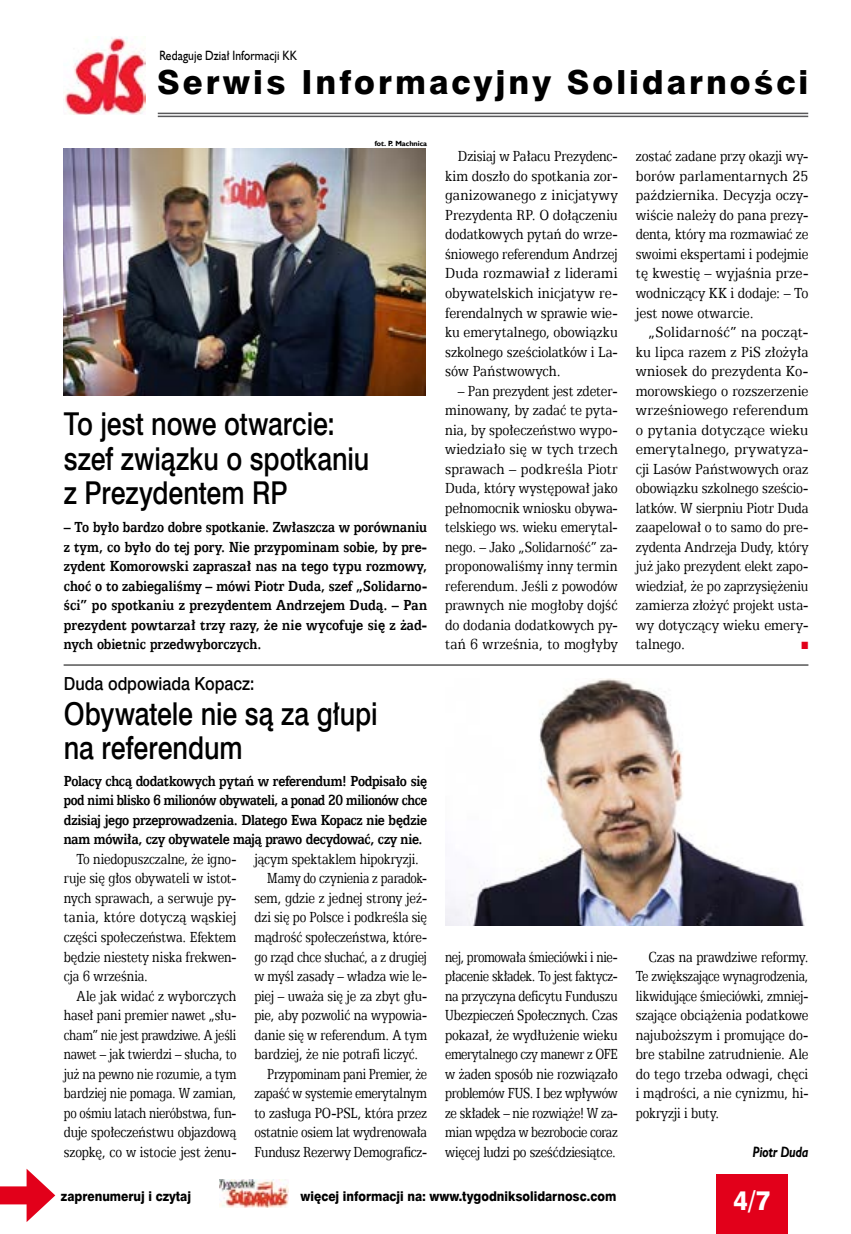
<style>
.page{position:relative;width:851px;height:1234px;background:#fff}
.page>*{position:absolute;margin:0;border:0;box-sizing:border-box;transform-origin:0 0}
.t1{font:33.3px "Swis 721 Hv EU";letter-spacing:.09em;color:#000}
.t2{font:31.5px/34.5px "Swis 721 Md EU";letter-spacing:-.005em;color:#000;scale:.85 1}
.t3{font:27px "Swis 721 Hv EU";color:#fff;scale:.9 1}
.t4{font:18px "Swis 721 Md EU";color:#000;scale:.9 1}
.t5{font:16.5px/19.5px "Egyptian 505 EU";letter-spacing:-.01em;color:#000;text-align:justify;scale:.82 1}
.t6{font:16.5px/19.5px "Egyptian 505 EU";letter-spacing:-.01em;color:#000;text-align:justify;scale:.81 1}
.t7{font:16.5px/19.5px "Egyptian 505 EU";letter-spacing:-.01em;color:#000;text-align:justify;scale:.88 1}
.t8{font:16.5px/19.5px "Egyptian 505 EU";letter-spacing:-.01em;color:#000;text-align:justify;scale:.8 1}
.t9{font:16.5px/19.5px "Egyptian 505 EU";letter-spacing:-.01em;color:#000;text-align:justify;scale:.78 1}
.t10{font:700 16.5px/19.5px "Egyptian 505 EU";letter-spacing:-.01em;color:#000;text-align:justify;scale:.84 1}
.t11{font:16.5px/19.5px "Egyptian 505 EU";letter-spacing:-.01em;color:#000;text-align:justify;scale:.83 1}
.t12{font:700 16.5px/19.5px "Egyptian 505 EU";letter-spacing:-.01em;color:#000;text-align:justify;scale:.85 1}
.t13{font:16.5px "Egyptian 505 EU";letter-spacing:-.01em;color:#000;scale:.79 1}
.t14{font:16.5px "Egyptian 505 EU";letter-spacing:-.01em;color:#000;scale:.77 1}
.t15{font:italic 700 15px "Humanst 521 EU";letter-spacing:-.01em;color:#000;scale:.8 1}
.t16{font:13.5px "Swis 721 Hv EU";color:#000;scale:.9 1}
.t17{font:13.5px "Humanst 521 EU";letter-spacing:.015em;color:#000;scale:.85 1}
.t18{font:10.5px "Zapf Dingbats ITC";color:#e2001a;scale:.85 1}
.t19{font:700 7.5px "Humanst 521 EU";color:#000}
</style>
<div class="page">
<div style="left:716px;top:1174px;width:72px;height:59px;background:#e2001a"></div>
<img style="left:219px;top:1179px;width:70px;height:27px">
<div style="left:0;top:1186px;width:38px;height:18px;background:#e2001a"></div>
<svg style="left:27px;top:1169px;width:28px;height:52px"></svg>
<img style="left:65px;top:37px;width:81px;height:78px">
<hr style="left:158px;top:113px;width:650px;height:1px;background:#58585a">
<hr style="left:158px;top:116px;width:650px;height:1px;background:#58585a">
<img style="left:64px;top:149px;width:361px;height:246px">
<img style="left:445px;top:678px;width:360px;height:247px">
<hr style="left:64px;top:664px;width:744px;height:1px;background:#000">
<p class="t17" style="left:159px;top:47px;width:163px">Redaguje Dział Informacji KK</p>
<h1 class="t1" style="left:157px;top:62px;width:652px">Serwis Informacyjny Solidarności</h1>
<p class="t19" style="left:374px;top:138px;width:54px">fot. P. Machnica</p>
<h2 class="t2" style="left:64px;top:408px;width:361px">To jest nowe otwarcie: szef związku o spotkaniu z Prezydentem RP</h2>
<p class="t10" style="left:64px;top:517px;width:434px">– To było bardzo dobre spotkanie. Zwłaszcza w porównaniu z tym, co było do tej pory. Nie przypominam sobie, by pre&shy;zydent Komorowski zapraszał nas na tego typu rozmowy, choć o to zabiegaliśmy – mówi Piotr Duda, szef „Solidarno&shy;ści” po spotkaniu z prezydentem Andrzejem Dudą. – Pan prezydent powtarzał trzy razy, że nie wycofuje się z żad&shy;nych obietnic przedwyborczych.</p>
<p class="t4" style="left:64px;top:672px;width:214px">Duda odpowiada Kopacz:</p>
<h2 class="t2" style="left:64px;top:698px;width:371px">Obywatele nie są za głupi na referendum</h2>
<p class="t12" style="left:64px;top:770px;width:429px">Polacy chcą dodatkowych pytań w referendum! Podpisało się pod nimi blisko 6 milionów obywateli, a ponad 20 milionów chce dzisiaj jego przeprowadzenia. Dlatego Ewa Kopacz nie będzie nam mówiła, czy obywatele mają prawo decydować, czy nie.</p>
<p class="t8" style="left:64px;top:848px;width:217px;text-indent:13px">To niedopuszczalne, że igno&shy;ruje się głos obywateli w istot&shy;nych sprawach, a serwuje py&shy;tania, które dotyczą wąskiej części społeczeństwa. Efektem będzie niestety niska frekwen&shy;cja 6 września.</p>
<p class="t6" style="left:64px;top:985px;width:215px;text-indent:13px">Ale jak widać z wyborczych haseł pani premier nawet „słu&shy;cham” nie jest prawdziwe. A jeśli nawet – jak twierdzi – słucha, to już na pewno nie rozumie, a tym bardziej nie pomaga. W zamian, po ośmiu latach nieróbstwa, fun&shy;duje społeczeństwu objazdową szopkę, co w istocie jest żenu-</p>
<p class="t8" style="left:254px;top:848px;width:207px">jącym spektaklem hipokryzji.</p>
<p class="t14" style="left:267px;top:868px;width:209px">Mamy do czynienia z paradok-</p>
<p class="t6" style="left:254px;top:887px;width:214px">sem, gdzie z jednej strony jeź-</p>
<p class="t8" style="left:254px;top:907px;width:217px">dzi się po Polsce i podkreśla się</p>
<p class="t13" style="left:254px;top:927px;width:220px">mądrość społeczeństwa, które-</p>
<p class="t9" style="left:254px;top:946px;width:223px">go rząd chce słuchać, a z drugiej</p>
<p class="t13" style="left:254px;top:966px;width:220px">w myśl zasady – władza wie le-</p>
<p class="t8" style="left:254px;top:985px;width:217px">piej – uważa się je za zbyt głu-</p>
<p class="t8" style="left:254px;top:1004px;width:217px">pie, aby pozwolić na wypowia-</p>
<p class="t8" style="left:254px;top:1024px;width:217px">danie się w referendum. A tym</p>
<p class="t8" style="left:254px;top:1043px;width:206px">bardziej, że nie potrafi liczyć.</p>
<p class="t14" style="left:267px;top:1063px;width:209px">Przypominam pani Premier, że</p>
<p class="t9" style="left:254px;top:1082px;width:223px">zapaść w systemie emerytalnym</p>
<p class="t6" style="left:254px;top:1102px;width:214px">to zasługa PO-PSL, która przez</p>
<p class="t8" style="left:254px;top:1121px;width:217px">ostatnie osiem lat wydrenowała</p>
<p class="t13" style="left:254px;top:1141px;width:220px">Fundusz Rezerwy Demograficz-</p>
<p class="t5" style="left:445px;top:146px;width:212px;text-indent:13px">Dzisiaj w Pałacu Prezydenc&shy;kim doszło do spotkania zor&shy;ganizowanego z inicjatywy Prezydenta RP. O dołączeniu dodatkowych pytań do wrze&shy;śniowego referendum Andrzej Duda rozmawiał z liderami obywatelskich inicjatyw re&shy;ferendalnych w sprawie wie&shy;ku emerytalnego, obowiązku szkolnego sześciolatków i La&shy;sów Państwowych.</p>
<p class="t5" style="left:445px;top:380px;width:212px;text-indent:13px">– Pan prezydent jest zdeter&shy;minowany, by zadać te pyta&shy;nia, by społeczeństwo wypo&shy;wiedziało się w tych trzech sprawach – podkreśla Piotr Duda, który występował jako pełnomocnik wniosku obywa&shy;telskiego ws. wieku emerytal&shy;nego. – Jako „Solidarność” za&shy;proponowaliśmy inny termin referendum. Jeśli z powodów prawnych nie mogłoby dojść do dodania dodatkowych py&shy;tań 6 września, to mogłyby</p>
<p class="t11" style="left:635px;top:146px;width:209px">zostać zadane przy okazji wy&shy;borów parlamentarnych 25 października. Decyzja oczy&shy;wiście należy do pana prezy&shy;denta, który ma rozmawiać ze swoimi ekspertami i podejmie tę kwestię – wyjaśnia prze&shy;wodniczący KK i dodaje: – To jest nowe otwarcie.</p>
<p class="t7" style="left:635px;top:322px;width:198px;text-indent:13px">„Solidarność” na począt&shy;ku lipca razem z PiS złożyła wniosek do prezydenta Ko&shy;morowskiego o rozszerzenie wrześniowego referendum o pytania dotyczące wieku emerytalnego, prywatyza&shy;cji Lasów Państwowych oraz obowiązku szkolnego sześcio&shy;latków. W sierpniu Piotr Duda zaapelował o to samo do pre&shy;zydenta Andrzeja Dudy, który już jako prezydent elekt zapo&shy;wiedział, że po zaprzysiężeniu zamierza złożyć projekt usta&shy;wy dotyczący wieku emery&shy;talnego.</p>
<p class="t18" style="left:801px;top:640px;width:9px">■</p>
<p class="t9" style="left:445px;top:946px;width:223px">nej, promowała śmieciówki i nie&shy;płacenie składek. To jest faktycz&shy;na przyczyna deficytu Funduszu Ubezpieczeń Społecznych. Czas pokazał, że wydłużenie wieku emerytalnego czy manewr z OFE w żaden sposób nie rozwiązało problemów FUS. I bez wpływów ze składek – nie rozwiąże! W za&shy;mian wpędza w bezrobocie coraz więcej ludzi po sześćdziesiątce.</p>
<p class="t6" style="left:635px;top:946px;width:215px;text-indent:13px">Czas na prawdziwe reformy.<br>Te zwiększające wynagrodzenia, likwidujące śmieciówki, zmniej&shy;szające obciążenia podatkowe najuboższym i promujące do&shy;bre stabilne zatrudnienie. Ale do tego trzeba odwagi, chęci i mądrości, a nie cynizmu, hi&shy;pokryzji i buty.</p>
<p class="t15" style="left:752px;top:1141px;width:71px">Piotr Duda</p>
<p class="t16" style="left:61px;top:1187px;width:146px">zaprenumeruj i czytaj</p>
<p class="t16" style="left:300px;top:1187px;width:352px">więcej informacji na: www.tygodniksolidarnosc.com</p>
<h3 class="t3" style="left:733px;top:1183px;width:42px">4/7</h3>
</div>
